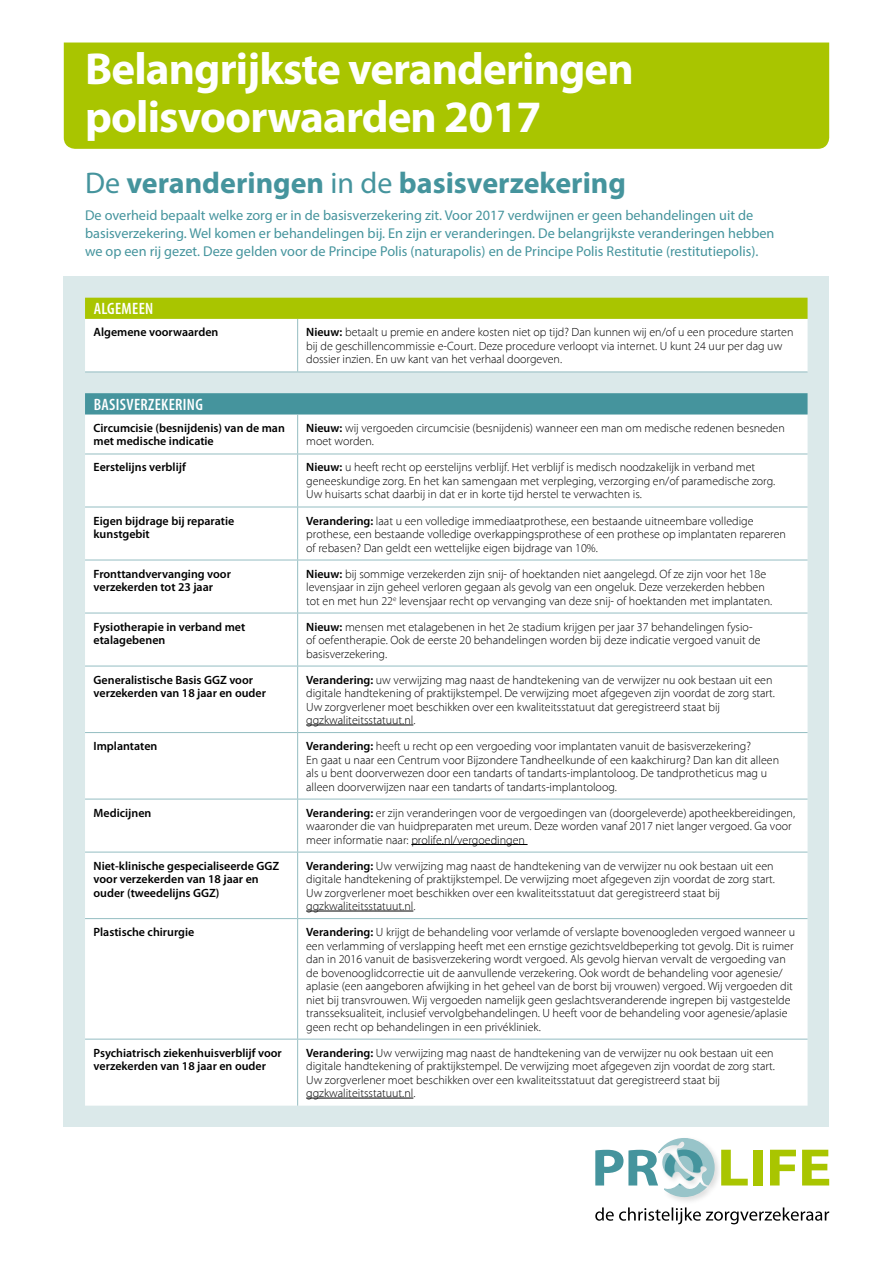
<style>
.page{position:relative;width:893px;height:1263px;background:#fff}
.page>*{position:absolute;margin:0;border:0;box-sizing:border-box;transform-origin:0 0}
.t1{font:700 45px/48px "Myriad Pro";letter-spacing:-.02em;color:#fff}
.t2{font:700 30px "Myriad Pro";color:#45949d}
.t3{font:600 condensed 16.5px "Myriad Pro";letter-spacing:.02em;color:#fff}
.t4{font:14.25px/18px "Myriad Pro";color:#45949d}
.t5{font:300 12px/13.5px "Myriad Pro";color:#000}
.t6{font:600 12px/13.5px "Myriad Pro";color:#000}
.s1{font-weight:400}
.s2{font-weight:600}
</style>
<div class="page">
<div style="left:64px;top:276px;width:765px;height:851px;background:#dbe9ea"></div>
<div style="left:85px;top:298px;width:722px;height:21px;background:#a9c500"></div>
<div style="left:85px;top:319px;width:722px;height:787px;background:#fff"></div>
<svg style="left:85px;top:373px;width:722px;height:41px"></svg>
<hr style="left:297px;top:319px;width:1px;height:53px;background:#94bdc2">
<hr style="left:297px;top:414px;width:1px;height:40px;background:#94bdc2">
<hr style="left:297px;top:454px;width:1px;height:53px;background:#94bdc2">
<hr style="left:297px;top:507px;width:1px;height:53px;background:#94bdc2">
<hr style="left:297px;top:560px;width:1px;height:53px;background:#94bdc2">
<hr style="left:297px;top:613px;width:1px;height:53px;background:#94bdc2">
<hr style="left:297px;top:666px;width:1px;height:66px;background:#94bdc2">
<hr style="left:297px;top:733px;width:1px;height:66px;background:#94bdc2">
<hr style="left:297px;top:799px;width:1px;height:53px;background:#94bdc2">
<hr style="left:297px;top:852px;width:1px;height:66px;background:#94bdc2">
<hr style="left:297px;top:919px;width:1px;height:120px;background:#94bdc2">
<hr style="left:297px;top:1039px;width:1px;height:67px;background:#94bdc2">
<hr style="left:85px;top:372px;width:213px;height:1px;background:#94bdc2">
<hr style="left:298px;top:372px;width:509px;height:1px;background:#94bdc2">
<hr style="left:85px;top:454px;width:213px;height:1px;background:#94bdc2">
<hr style="left:298px;top:454px;width:509px;height:1px;background:#94bdc2">
<hr style="left:85px;top:507px;width:213px;height:1px;background:#94bdc2">
<hr style="left:298px;top:507px;width:509px;height:1px;background:#94bdc2">
<hr style="left:85px;top:560px;width:213px;height:1px;background:#94bdc2">
<hr style="left:298px;top:560px;width:509px;height:1px;background:#94bdc2">
<hr style="left:85px;top:613px;width:213px;height:1px;background:#94bdc2">
<hr style="left:298px;top:613px;width:509px;height:1px;background:#94bdc2">
<hr style="left:85px;top:666px;width:213px;height:1px;background:#94bdc2">
<hr style="left:298px;top:666px;width:509px;height:1px;background:#94bdc2">
<hr style="left:85px;top:732px;width:213px;height:1px;background:#94bdc2">
<hr style="left:298px;top:732px;width:509px;height:1px;background:#94bdc2">
<hr style="left:85px;top:799px;width:213px;height:1px;background:#94bdc2">
<hr style="left:298px;top:799px;width:509px;height:1px;background:#94bdc2">
<hr style="left:85px;top:852px;width:213px;height:1px;background:#94bdc2">
<hr style="left:298px;top:852px;width:509px;height:1px;background:#94bdc2">
<hr style="left:85px;top:918px;width:213px;height:1px;background:#94bdc2">
<hr style="left:298px;top:918px;width:509px;height:1px;background:#94bdc2">
<hr style="left:85px;top:1039px;width:213px;height:1px;background:#94bdc2">
<hr style="left:298px;top:1039px;width:509px;height:1px;background:#94bdc2">
<hr style="left:306px;top:725px;width:107px;height:1px;background:#000">
<hr style="left:411px;top:844px;width:117px;height:1px;background:#000">
<hr style="left:306px;top:911px;width:107px;height:1px;background:#000">
<hr style="left:306px;top:1098px;width:107px;height:1px;background:#000">
<div style="left:64px;top:43px;width:765px;height:106px;background:#a9c500"></div>
<svg style="left:723px;top:1150px;width:25px;height:35px"></svg>
<div style="left:753px;top:1150px;width:9px;height:35px;background:#a9c500"></div>
<svg style="left:770px;top:1150px;width:26px;height:35px"></svg>
<svg style="left:802px;top:1150px;width:27px;height:35px"></svg>
<div style="left:656px;top:1135px;width:67px;height:70px;background:#000;opacity:.25"></div>
<svg style="left:595px;top:1137px;width:120px;height:61px"></svg>
<svg style="left:595px;top:1207px;width:234px;height:17px"></svg>
<h1 class="t1" style="left:85px;top:44px;width:550px">Belangrijkste veranderingen polisvoorwaarden 2017</h1>
<h2 class="t2" style="left:85px;top:163px;width:542px"><span class="s1">De</span> veranderingen <span class="s1">in de</span> basisverzekering</h2>
<p class="t4" style="left:85px;top:206px;width:691px">De overheid bepaalt welke zorg er in de basisverzekering zit. Voor 2017 verdwijnen er geen behandelingen uit de basisverzekering. Wel komen er behandelingen bij. En zijn er veranderingen. De belangrijkste veranderingen hebben we op een rij gezet. Deze gelden voor de Principe Polis (naturapolis) en de Principe Polis Restitutie (restitutiepolis).</p>
<h3 class="t3" style="left:94px;top:299px;width:61px">ALGEMEEN</h3>
<p class="t6" style="left:94px;top:325px;width:126px">Algemene voorwaarden</p>
<p class="t5" style="left:306px;top:326px;width:489px"><span class="s2">Nieuw:</span> betaalt u premie en andere kosten niet op tijd? Dan kunnen wij en/of u een procedure starten bij de geschillencommissie e-Court. Deze procedure verloopt via internet. U kunt 24 uur per dag uw dossier inzien. En uw kant van het verhaal doorgeven.</p>
<h3 class="t3" style="left:94px;top:394px;width:111px">BASISVERZEKERING</h3>
<p class="t6" style="left:94px;top:421px;width:193px">Circumcisie (besnijdenis) van de man met medische indicatie</p>
<p class="t5" style="left:306px;top:421px;width:480px"><span class="s2">Nieuw:</span> wij vergoeden circumcisie (besnijdenis) wanneer een man om medische redenen besneden moet worden.</p>
<p class="t6" style="left:94px;top:460px;width:94px">Eerstelijns verblijf</p>
<p class="t5" style="left:306px;top:461px;width:471px"><span class="s2">Nieuw:</span> u heeft recht op eerstelijns verblijf. Het verblijf is medisch noodzakelijk in verband met geneeskundige zorg. En het kan samengaan met verpleging, verzorging en/of paramedische zorg.<br>Uw huisarts schat daarbij in dat er in korte tijd herstel te verwachten is.</p>
<p class="t6" style="left:94px;top:513px;width:142px">Eigen bijdrage bij reparatie kunstgebit</p>
<p class="t5" style="left:306px;top:514px;width:481px"><span class="s2">Verandering:</span> laat u een volledige immediaatprothese, een bestaande uitneembare volledige prothese, een bestaande volledige overkappingsprothese of een prothese op implantaten repareren of rebasen? Dan geldt een wettelijke eigen bijdrage van 10%.</p>
<p class="t6" style="left:94px;top:566px;width:139px">Fronttandvervanging voor verzekerden tot 23 jaar</p>
<p class="t5" style="left:306px;top:567px;width:468px"><span class="s2">Nieuw:</span> bij sommige verzekerden zijn snij- of hoektanden niet aangelegd. Of ze zijn voor het 18e levensjaar in zijn geheel verloren gegaan als gevolg van een ongeluk. Deze verzekerden hebben tot en met hun 22<sup>e</sup> levensjaar recht op vervanging van deze snij- of hoektanden met implantaten.</p>
<p class="t6" style="left:94px;top:619px;width:153px">Fysiotherapie in verband met etalagebenen</p>
<p class="t5" style="left:306px;top:620px;width:456px"><span class="s2">Nieuw:</span> mensen met etalagebenen in het 2e stadium krijgen per jaar 37 behandelingen fysio&shy;of oefentherapie. Ook de eerste 20 behandelingen worden bij deze indicatie vergoed vanuit de basisverzekering.</p>
<p class="t6" style="left:94px;top:672px;width:174px">Generalistische Basis GGZ voor verzekerden van 18 jaar en ouder</p>
<p class="t5" style="left:306px;top:673px;width:470px"><span class="s2">Verandering:</span> uw verwijzing mag naast de handtekening van de verwijzer nu ook bestaan uit een digitale handtekening of praktijkstempel. De verwijzing moet afgegeven zijn voordat de zorg start.<br>Uw zorgverlener moet beschikken over een kwaliteitsstatuut dat geregistreerd staat bij ggzkwaliteitsstatuut.nl.</p>
<p class="t6" style="left:94px;top:739px;width:65px">Implantaten</p>
<p class="t5" style="left:306px;top:739px;width:474px"><span class="s2">Verandering:</span> heeft u recht op een vergoeding voor implantaten vanuit de basisverzekering?<br>En gaat u naar een Centrum voor Bijzondere Tandheelkunde of een kaakchirurg? Dan kan dit alleen als u bent doorverwezen door een tandarts of tandarts-implantoloog. De tandprotheticus mag u alleen doorverwijzen naar een tandarts of tandarts-implantoloog.</p>
<p class="t6" style="left:94px;top:805px;width:59px">Medicijnen</p>
<p class="t5" style="left:306px;top:806px;width:490px"><span class="s2">Verandering:</span> er zijn veranderingen voor de vergoedingen van (doorgeleverde) apotheekbereidingen, waaronder die van huidpreparaten met ureum. Deze worden vanaf 2017 niet langer vergoed. Ga voor meer informatie naar: prolife.nl/vergoedingen</p>
<p class="t6" style="left:94px;top:858px;width:187px">Niet-klinische gespecialiseerde GGZ voor verzekerden van 18 jaar en ouder (tweedelijns GGZ)</p>
<p class="t5" style="left:306px;top:859px;width:470px"><span class="s2">Verandering:</span> Uw verwijzing mag naast de handtekening van de verwijzer nu ook bestaan uit een digitale handtekening of praktijkstempel. De verwijzing moet afgegeven zijn voordat de zorg start.<br>Uw zorgverlener moet beschikken over een kwaliteitsstatuut dat geregistreerd staat bij ggzkwaliteitsstatuut.nl.</p>
<p class="t6" style="left:94px;top:925px;width:102px">Plastische chirurgie</p>
<p class="t5" style="left:306px;top:925px;width:490px"><span class="s2">Verandering:</span> U krijgt de behandeling voor verlamde of verslapte bovenoogleden vergoed wanneer u een verlamming of verslapping heeft met een ernstige gezichtsveldbeperking tot gevolg. Dit is ruimer dan in 2016 vanuit de basisverzekering wordt vergoed. Als gevolg hiervan vervalt de vergoeding van de bovenooglidcorrectie uit de aanvullende verzekering. Ook wordt de behandeling voor agenesie/ aplasie (een aangeboren afwijking in het geheel van de borst bij vrouwen) vergoed. Wij vergoeden dit niet bij transvrouwen. Wij vergoeden namelijk geen geslachtsveranderende ingrepen bij vastgestelde transseksualiteit, inclusief vervolgbehandelingen. U heeft voor de behandeling voor agenesie/aplasie geen recht op behandelingen in een privékliniek.</p>
<p class="t6" style="left:94px;top:1045px;width:190px">Psychiatrisch ziekenhuisverblijf voor verzekerden van 18 jaar en ouder</p>
<p class="t5" style="left:306px;top:1046px;width:470px"><span class="s2">Verandering:</span> Uw verwijzing mag naast de handtekening van de verwijzer nu ook bestaan uit een digitale handtekening of praktijkstempel. De verwijzing moet afgegeven zijn voordat de zorg start.<br>Uw zorgverlener moet beschikken over een kwaliteitsstatuut dat geregistreerd staat bij ggzkwaliteitsstatuut.nl.</p>
</div>
